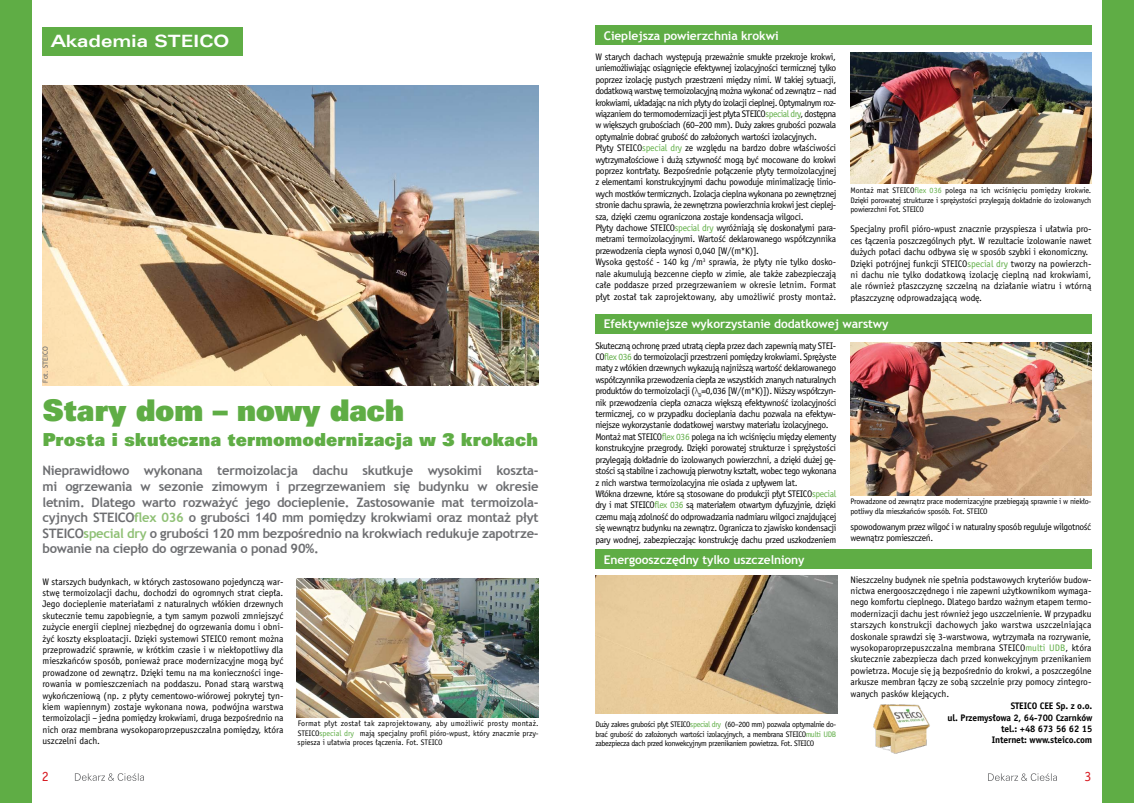
<style>
.page{position:relative;width:1134px;height:803px;background:#fff}
.page>*{position:absolute;margin:0;border:0;box-sizing:border-box;transform-origin:0 0}
.t1{font:30px "Zurich X Blk EU";letter-spacing:-.03em;color:#5fad45}
.t2{font:18px "Zurich X Blk EU";letter-spacing:-.01em;color:#5fad45}
.t3{font:700 17px "Zurich Ex EU";color:#fff}
.t4{font:14px "Officina San PL";color:#d71920}
.t5{font:700 13px/15.6px "Trebuchet MS";letter-spacing:-.02em;color:#6d6e71;text-align:justify}
.t6{font:700 12px "Trebuchet MS";letter-spacing:-.01em;color:#fff}
.t7{font:9.5px/11.4px "Officina San PL";letter-spacing:-.035em;color:#000}
.t8{font:9.5px/11.4px "Officina San PL";letter-spacing:-.01em;color:#000}
.t9{font:700 9.5px/11.4px "Officina San PL";letter-spacing:-.015em;color:#000;text-align:right}
.t10{font:8px/9.6px "Officina San PL";letter-spacing:-.025em;color:#000;text-align:justify}
.t11{font:7px "Trebuchet MS";color:#6d6e71}
.s1{color:#8fc075}
.s2{color:#5fad45}
.s3{font-family:"Myriad Pro";font-weight:300}
</style>
<div class="page">
<svg style="left:75px;top:773px;width:69px;height:7px"></svg>
<svg style="left:988px;top:773px;width:69px;height:7px"></svg>
<div style="left:1103px;top:0;width:31px;height:802px;background:#5fad45"></div>
<div style="left:43px;top:27px;width:200px;height:28px;background:#5fad45"></div>
<div style="left:595px;top:26px;width:496px;height:19px;background:#5fad45"></div>
<div style="left:595px;top:314px;width:496px;height:19px;background:#5fad45"></div>
<div style="left:595px;top:549px;width:496px;height:20px;background:#5fad45"></div>
<div style="left:0;top:0;width:31px;height:802px;background:#5fad45"></div>
<img style="left:43px;top:85px;width:496px;height:301px">
<img style="left:873px;top:704px;width:57px;height:50px">
<img style="left:850px;top:52px;width:241px;height:131px">
<img style="left:850px;top:342px;width:241px;height:153px">
<img style="left:595px;top:575px;width:242px;height:137px">
<img style="left:297px;top:578px;width:242px;height:139px">
<h3 class="t3" style="left:51px;top:31px;width:180px">Akademia STEICO</h3>
<p class="t11" style="left:41px;top:383px;width:38px;rotate:-90deg">Fot. STEICO</p>
<h1 class="t1" style="left:43px;top:391px;width:364px">Stary dom – nowy dach</h1>
<h2 class="t2" style="left:43px;top:428px;width:497px">Prosta i skuteczna termomodernizacja w 3 krokach</h2>
<p class="t5" style="left:43px;top:463px;width:498px">Nieprawidłowo wykonana termoizolacja dachu skutkuje wysokimi koszta&shy;mi ogrzewania w sezonie zimowym i przegrzewaniem się budynku w okresie letnim. Dlatego warto rozważyć jego docieplenie. Zastosowanie mat termoizola&shy;cyjnych STEICO<span class="s1">flex 036</span> o grubości 140 mm pomiędzy krokwiami oraz montaż płyt STEICO<span class="s1">special dry</span> o grubości 120 mm bezpośrednio na krokwiach redukuje zapotrze&shy;bowanie na ciepło do ogrzewania o ponad 90%.</p>
<p class="t7" style="left:43px;top:575px;width:243px;text-align:justify">W starszych budynkach, w których zastosowano pojedynczą war&shy;stwę termoizolacji dachu, dochodzi do ogromnych strat ciepła.<br>Jego docieplenie materiałami z naturalnych włókien drzewnych skutecznie temu zapobiegnie, a tym samym pozwoli zmniejszyć zużycie energii cieplnej niezbędnej do ogrzewania domu i obni&shy;żyć koszty eksploatacji. Dzięki systemowi STEICO remont można przeprowadzić sprawnie, w krótkim czasie i w niekłopotliwy dla mieszkańców sposób, ponieważ prace modernizacyjne mogą być prowadzone od zewnątrz. Dzięki temu na ma konieczności inge&shy;rowania w pomieszczeniach na poddaszu. Ponad starą warstwą wykończeniową (np. z płyty cementowo-wiórowej pokrytej tyn&shy;kiem wapiennym) zostaje wykonana nowa, podwójna warstwa termoizolacji – jedna pomiędzy krokwiami, druga bezpośrednio na nich oraz membrana wysokoparoprzepuszczalna pomiędzy, która uszczelni dach.</p>
<p class="t10" style="left:298px;top:718px;width:242px">Format płyt został tak zaprojektowany, aby umożliwić prosty montaż.<br>STEICO<span class="s2">special dry</span> mają specjalny profil pióro-wpust, który znacznie przy&shy;spiesza i ułatwia proces łączenia. Fot. STEICO</p>
<p class="t6" style="left:604px;top:28px;width:176px">Cieplejsza powierzchnia krokwi</p>
<p class="t7" style="left:595px;top:51px;width:243px">W starych dachach występują przeważnie smukłe przekroje krokwi, uniemożliwiając osiągnięcie efektywnej izolacyjności termicznej tylko poprzez izolację pustych przestrzeni między nimi. W takiej sytuacji, dodatkową warstwę termoizolacyjną można wykonać od zewnątrz – nad krokwiami, układając na nich płyty do izolacji cieplnej. Optymalnym roz&shy;wiązaniem do termomodernizacji jest płyta STEICO<span class="s2">special dry</span>, dostępna w większych grubościach (60–200 mm). Duży zakres grubości pozwala optymalnie dobrać grubość do założonych wartości izolacyjnych.<br>Płyty STEICO<span class="s2">special dry</span> ze względu na bardzo dobre właściwości wytrzymałościowe i dużą sztywność mogą być mocowane do krokwi poprzez kontrłaty. Bezpośrednie połączenie płyty termoizolacyjnej z elementami konstrukcyjnymi dachu powoduje minimalizację linio&shy;wych mostków termicznych. Izolacja cieplna wykonana po zewnętrznej stronie dachu sprawia, że zewnętrzna powierzchnia krokwi jest cieplej&shy;sza, dzięki czemu ograniczona zostaje kondensacja wilgoci.<br>Płyty dachowe STEICO<span class="s2">special dry</span> wyróżniają się doskonałymi para&shy;metrami termoizolacyjnymi. Wartość deklarowanego współczynnika przewodzenia ciepła wynosi 0,040 [W/(m*K)].<br>Wysoka gęstość - 140 kg /m<sup>3</sup> sprawia, że płyty nie tylko dosko&shy;nale akumulują bezcenne ciepło w zimie, ale także zabezpieczają całe poddasze przed przegrzewaniem w okresie letnim. Format płyt został tak zaprojektowany, aby umożliwić prosty montaż.</p>
<p class="t10" style="left:850px;top:186px;width:242px">Montaż mat STEICO<span class="s2">flex 036</span> polega na ich wciśnięciu pomiędzy krokwie.<br>Dzięki porowatej strukturze i sprężystości przylegają dokładnie do izolowanych powierzchni Fot. STEICO</p>
<p class="t8" style="left:850px;top:223px;width:242px">Specjalny profil pióro-wpust znacznie przyspiesza i ułatwia pro&shy;ces łączenia poszczególnych płyt. W rezultacie izolowanie nawet dużych połaci dachu odbywa się w sposób szybki i ekonomiczny.<br>Dzięki potrójnej funkcji STEICO<span class="s2">special dry</span> tworzy na powierzch&shy;ni dachu nie tylko dodatkową izolację cieplną nad krokwiami, ale również płaszczyznę szczelną na działanie wiatru i wtórną płaszczyznę odprowadzającą wodę.</p>
<p class="t6" style="left:604px;top:316px;width:286px">Efektywniejsze wykorzystanie dodatkowej warstwy</p>
<p class="t7" style="left:595px;top:339px;width:243px">Skuteczną ochronę przed utratą ciepła przez dach zapewnią maty STEI-CO<span class="s2">flex 036</span> do termoizolacji przestrzeni pomiędzy krokwiami. Sprężyste maty z włókien drzewnych wykazują najniższą wartość deklarowanego współczynnika przewodzenia ciepła ze wszystkich znanych naturalnych produktów do termoizolacji (<span class="s3">λ</span><sub>D</sub>=0,036 [W/(m*K)]). Niższy współczyn&shy;nik przewodzenia ciepła oznacza większą efektywność izolacyjności termicznej, co w przypadku docieplania dachu pozwala na efektyw&shy;niejsze wykorzystanie dodatkowej warstwy materiału izolacyjnego.<br>Montaż mat STEICO<span class="s2">flex 036</span> polega na ich wciśnięciu między elementy konstrukcyjne przegrody. Dzięki porowatej strukturze i sprężystości przylegają dokładnie do izolowanych powierzchni, a dzięki dużej gę&shy;stości są stabilne i zachowują pierwotny kształt, wobec tego wykonana z nich warstwa termoizolacyjna nie osiada z upływem lat.<br>Włókna drzewne, które są stosowane do produkcji płyt STEICO<span class="s2">special </span>dry i mat STEICO<span class="s2">flex 036</span> są materiałem otwartym dyfuzyjnie, dzięki czemu mają zdolność do odprowadzania nadmiaru wilgoci znajdującej się wewnątrz budynku na zewnątrz. Ogranicza to zjawisko kondensacji pary wodnej, zabezpieczając konstrukcję dachu przed uszkodzeniem</p>
<p class="t6" style="left:604px;top:551px;width:202px">Energooszczędny tylko uszczelniony</p>
<p class="t10" style="left:595px;top:719px;width:242px">Duży zakres grubości płyt STEICO<span class="s2">special dry</span> (60–200 mm) pozwala optymalnie do&shy;brać grubość do założonych wartości izolacyjnych, a membrana STEICO<span class="s2">multi UDB </span>zabezpiecza dach przed konwekcyjnym przenikaniem powietrza. Fot. STEICO</p>
<p class="t10" style="left:850px;top:496px;width:242px">Prowadzone od zewnątrz prace modernizacyjne przebiegają sprawnie i w niekło&shy;potliwy dla mieszkańców sposób. Fot. STEICO</p>
<p class="t7" style="left:850px;top:521px;width:242px">spowodowanym przez wilgoć i w naturalny sposób reguluje wilgotność wewnątrz pomieszczeń.</p>
<p class="t7" style="left:850px;top:573px;width:243px;text-align:justify">Nieszczelny budynek nie spełnia podstawowych kryteriów budow&shy;nictwa energooszczędnego i nie zapewni użytkownikom wymaga&shy;nego komfortu cieplnego. Dlatego bardzo ważnym etapem termo&shy;modernizacji dachu jest również jego uszczelnienie. W przypadku starszych konstrukcji dachowych jako warstwa uszczelniająca doskonale sprawdzi się 3-warstwowa, wytrzymała na rozrywanie, wysokoparoprzepuszczalna membrana STEICO<span class="s2">multi UDB</span>, która skutecznie zabezpiecza dach przed konwekcyjnym przenikaniem powietrza. Mocuje się ją bezpośrednio do krokwi, a poszczególne arkusze membran łączy ze sobą szczelnie przy pomocy zintegro&shy;wanych pasków klejących.</p>
<p class="t9" style="left:948px;top:700px;width:146px">STEICO CEE Sp. z o.o.<br>ul. Przemysłowa 2, 64-700 Czarnków tel.: +48 673 56 62 15<br>Internet: www.steico.com</p>
<h3 class="t4" style="left:42px;top:767px;width:8px">2</h3>
<h3 class="t4" style="left:1084px;top:767px;width:8px">3</h3>
</div>
